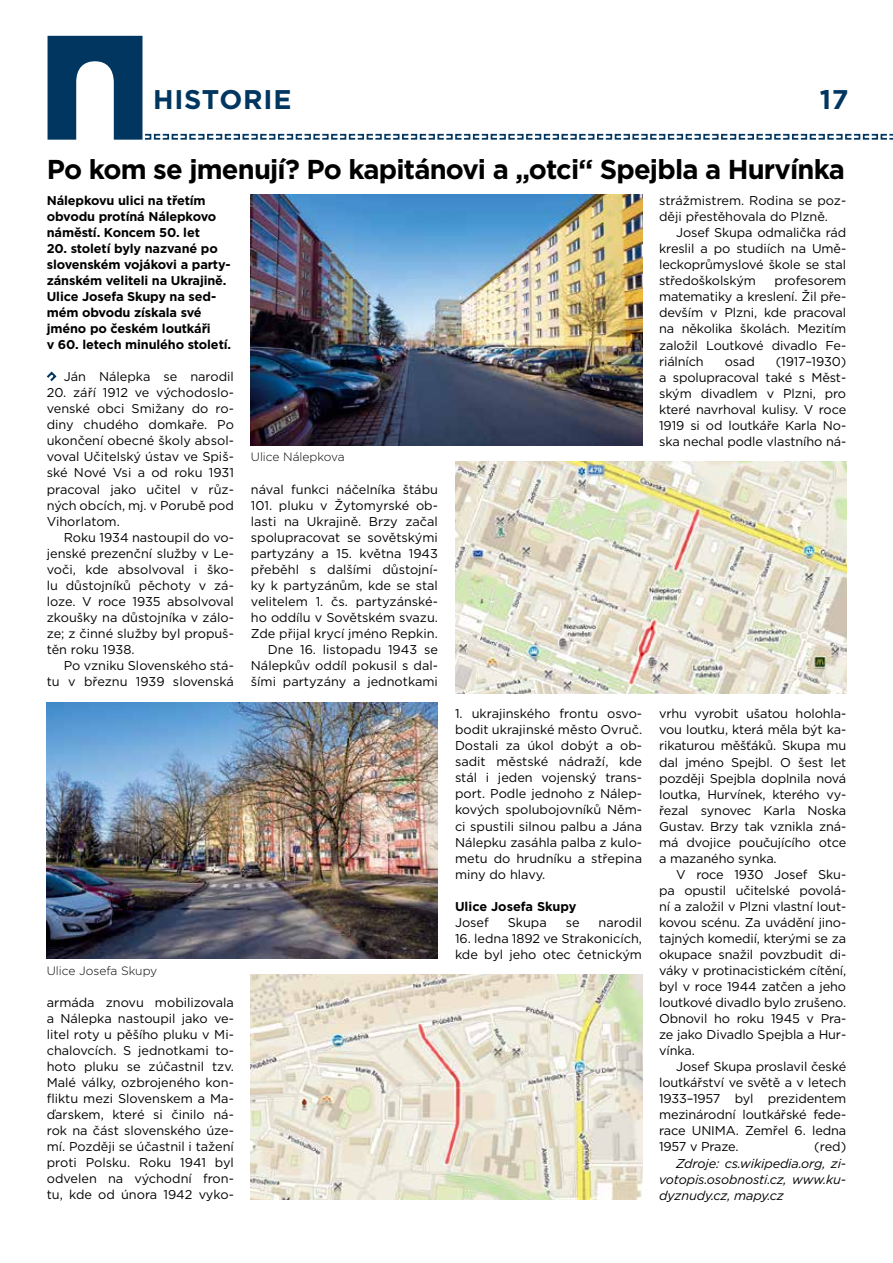
<style>
.page{position:relative;width:893px;height:1263px;background:#fff}
.page>*{position:absolute;margin:0;border:0;box-sizing:border-box;transform-origin:0 0}
.t1{font:700 27.3px "Gotham";letter-spacing:-.03em;color:#000}
.t2{font:700 27px "Gotham";letter-spacing:.03em;color:#00365f}
.t3{font:12.75px/16px "Gotham";color:#000;text-align:justify}
.t4{font:700 12.75px/16px "Gotham";letter-spacing:-.01em;color:#000}
.t5{font:italic 12.75px/16px "Gotham";letter-spacing:-.01em;color:#000;text-align:justify}
.t6{font:300 12px "Gotham";color:#000}
</style>
<div class="page">
<svg style="left:48px;top:36px;width:845px;height:104px"></svg>
<svg style="left:47px;top:371px;width:10px;height:10px"></svg>
<img style="left:251px;top:195px;width:391px;height:250px">
<img style="left:455px;top:461px;width:391px;height:232px">
<img style="left:47px;top:702px;width:391px;height:257px">
<img style="left:251px;top:974px;width:391px;height:225px">
<h2 class="t2" style="left:153px;top:81px;width:140px">HISTORIE</h2>
<h2 class="t2" style="left:820px;top:81px;width:30px">17</h2>
<h1 class="t1" style="left:47px;top:151px;width:800px">Po kom se jmenují? Po kapitánovi a „otci“ Spejbla a Hurvínka</h1>
<p class="t4" style="left:47px;top:192px;width:171px">Nálepkovu ulici na třetím obvodu protíná Nálepkovo náměstí. Koncem 50. let</p>
<p class="t4" style="left:47px;top:240px;width:186px">20. století byly nazvané po slovenském vojákovi a party&shy;zánském veliteli na Ukrajině.<br>Ulice Josefa Skupy na sed&shy;mém obvodu získala své jméno po českém loutkáři<br>v 60. letech minulého století.</p>
<p class="t3" style="left:64px;top:368px;width:172px">Ján Nálepka se narodil</p>
<p class="t3" style="left:47px;top:384px;width:189px">20. září 1912 ve východoslo&shy;venské obci Smižany do ro&shy;diny chudého domkaře. Po ukončení obecné školy absol&shy;voval Učitelský ústav ve Spiš&shy;ské Nové Vsi a od roku 1931 pracoval jako učitel v růz&shy;ných obcích, mj. v Porubě pod Vihorlatom.</p>
<p class="t3" style="left:47px;top:529px;width:189px;text-indent:17px">Roku 1934 nastoupil do vo&shy;jenské prezenční služby v Le&shy;voči, kde absolvoval i ško&shy;lu důstojníků pěchoty v zá&shy;loze. V roce 1935 absolvoval zkoušky na důstojníka v zálo&shy;ze; z činné služby byl propuš&shy;těn roku 1938.</p>
<p class="t3" style="left:47px;top:657px;width:189px;text-align:right">Po vzniku Slovenského stá-<br>tu v březnu 1939 slovenská</p>
<p class="t3" style="left:659px;top:192px;width:189px">strážmistrem. Rodina se poz&shy;ději přestěhovala do Plzně.</p>
<p class="t3" style="left:659px;top:224px;width:189px;text-indent:17px">Josef Skupa odmalička rád kreslil a po studiích na Umě&shy;leckoprůmyslové škole se stal středoškolským</p>
<p class="t3" style="left:659px;top:272px;width:189px;text-indent:115px">profesorem matematiky a kreslení. Žil pře&shy;devším v Plzni, kde pracoval na několika školách. Mezitím založil Loutkové divadlo Fe&shy;riálních</p>
<p class="t3" style="left:725px;top:353px;width:32px">osad</p>
<p class="t3" style="left:659px;top:353px;width:189px;text-indent:117px">(1917–1930) a spolupracoval také s Měst&shy;ským divadlem v Plzni, pro které navrhoval kulisy. V roce 1919 si od loutkáře Karla No&shy;ska nechal podle vlastního ná-</p>
<p class="t6" style="left:251px;top:450px;width:95px">Ulice Nálepkova</p>
<p class="t3" style="left:251px;top:481px;width:189px;text-align:right">nával funkci náčelníka štábu<br>101. pluku v Žytomyrské ob&shy;lasti na Ukrajině. Brzy začal spolupracovat se sovětskými partyzány a 15. května 1943 přeběhl s dalšími důstojní&shy;ky k partyzánům, kde se stal velitelem 1. čs. partyzánské&shy;ho oddílu v Sovětském svazu.<br>Zde přijal krycí jméno Repkin.<br>Dne 16. listopadu 1943 se<br>Nálepkův oddíl pokusil s dal&shy;šími partyzány a jednotkami</p>
<p class="t6" style="left:47px;top:963px;width:112px">Ulice Josefa Skupy</p>
<p class="t3" style="left:47px;top:994px;width:189px">armáda znovu mobilizovala a Nálepka nastoupil jako ve&shy;litel roty u pěšího pluku v Mi&shy;chalovcích. S jednotkami to&shy;hoto pluku se zúčastnil tzv.<br>Malé války, ozbrojeného kon&shy;fliktu mezi Slovenskem a Ma&shy;ďarskem, které si činilo ná&shy;rok na část slovenského úze&shy;mí. Později se účastnil i tažení proti Polsku. Roku 1941 byl odvelen na východní fron&shy;tu, kde od února 1942 vyko-</p>
<p class="t3" style="left:455px;top:705px;width:189px">1. ukrajinského frontu osvo&shy;bodit ukrajinské město Ovruč.<br>Dostali za úkol dobýt a ob&shy;sadit městské nádraží, kde stál i jeden vojenský trans&shy;port. Podle jednoho z Nálep&shy;kových spolubojovníků Něm&shy;ci spustili silnou palbu a Jána Nálepku zasáhla palba z kulo&shy;metu do hrudníku a střepina miny do hlavy.</p>
<p class="t4" style="left:455px;top:898px;width:123px">Ulice Josefa Skupy</p>
<p class="t3" style="left:455px;top:914px;width:35px">Josef</p>
<p class="t3" style="left:508px;top:914px;width:40px">Skupa</p>
<p class="t3" style="left:566px;top:914px;width:15px">se</p>
<p class="t3" style="left:599px;top:914px;width:45px">narodil</p>
<p class="t3" style="left:455px;top:930px;width:189px">16. ledna 1892 ve Strakonicích, kde byl jeho otec četnickým</p>
<p class="t3" style="left:659px;top:705px;width:189px">vrhu vyrobit ušatou holohla&shy;vou loutku, která měla být ka&shy;rikaturou měšťáků. Skupa mu dal jméno Spejbl. O šest let později Spejbla doplnila nová loutka, Hurvínek, kterého vy&shy;řezal synovec Karla Noska Gustav. Brzy tak vznikla zná&shy;má dvojice poučujícího otce a mazaného synka.</p>
<p class="t3" style="left:659px;top:866px;width:189px;text-indent:17px">V roce 1930 Josef Sku&shy;pa opustil učitelské povolá&shy;ní a založil v Plzni vlastní lout&shy;kovou scénu. Za uvádění jino&shy;tajných komedií, kterými se za okupace snažil povzbudit di&shy;váky v protinacistickém cítění, byl v roce 1944 zatčen a jeho loutkové divadlo bylo zrušeno.<br>Obnovil ho roku 1945 v Pra&shy;ze jako Divadlo Spejbla a Hur&shy;vínka.</p>
<p class="t3" style="left:659px;top:1058px;width:189px;text-indent:17px">Josef Skupa proslavil české loutkářství ve světě a v letech 1933–1957 byl prezidentem mezinárodní loutkářské fede&shy;race UNIMA. Zemřel 6. ledna 1957 v Praze.</p>
<p class="t3" style="left:814px;top:1139px;width:33px">(red)</p>
<p class="t5" style="left:659px;top:1155px;width:189px;text-indent:17px">Zdroje: cs.wikipedia.org, zi&shy;votopis.osobnosti.cz, www.ku&shy;dyznudy.cz, mapy.cz</p>
</div>
